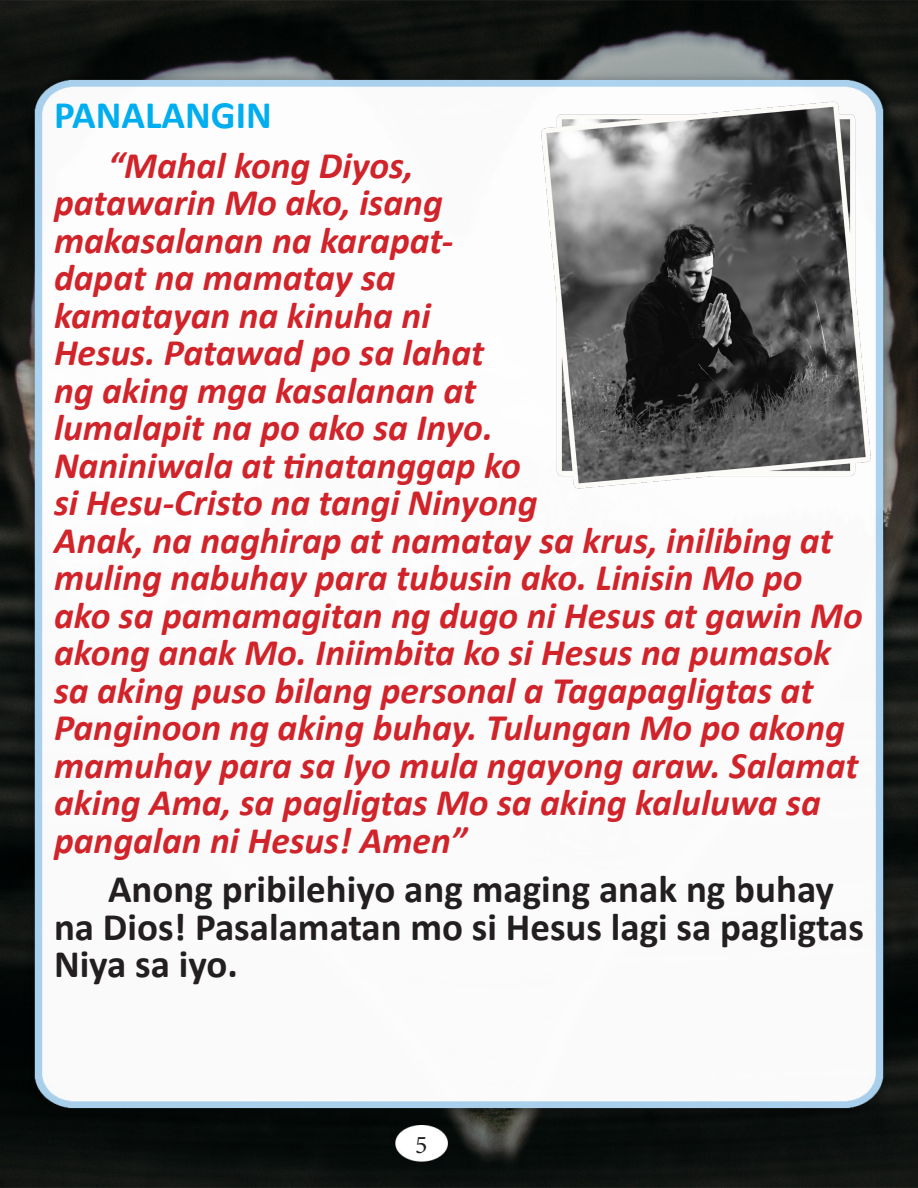
<style>
.page{position:relative;width:918px;height:1188px;background:#fff}
.page>*{position:absolute;margin:0;border:0;box-sizing:border-box;transform-origin:0 0}
.t1{font:700 39px/37.5px "Calibri";color:#231f20}
.t2{font:700 39px "Calibri";color:#00aeef}
.t3{font:italic 700 37.5px/37.5px "Calibri";color:#d1232a}
.t4{font:25.5px "Minion Pro";color:#231f20}
</style>
<div class="page">
<img style="left:0;top:0;width:918px;height:1188px">
<img style="left:538px;top:99px;width:337px;height:392px">
<p class="t2" style="left:54px;top:88px;width:219px">PANALANGIN</p>
<p class="t3" style="left:54px;top:145px;width:810px;text-indent:54px">“Mahal kong Diyos,<br>patawarin Mo ako, isang<br>makasalanan na karapat-<br>dapat na mamatay sa<br>kamatayan na kinuha ni<br>Hesus. Patawad po sa lahat<br>ng aking mga kasalanan at<br>lumalapit na po ako sa Inyo.<br>Naniniwala at tinatanggap ko<br>si Hesu-Cristo na tangi Ninyong<br>Anak, na naghirap at namatay sa krus, inilibing at muling nabuhay para tubusin ako. Linisin Mo po ako sa pamamagitan ng dugo ni Hesus at gawin Mo akong anak Mo. Iniimbita ko si Hesus na pumasok sa aking puso bilang personal a Tagapagligtas at Panginoon ng aking buhay. Tulungan Mo po akong mamuhay para sa Iyo mula ngayong araw. Salamat aking Ama, sa pagligtas Mo sa aking kaluluwa sa pangalan ni Hesus! Amen”</p>
<p class="t1" style="left:54px;top:870px;width:812px;text-indent:54px">Anong pribilehiyo ang maging anak ng buhay na Dios! Pasalamatan mo si Hesus lagi sa pagligtas<br>Niya sa iyo.</p>
<p class="t4" style="left:415px;top:1127px;width:14px">5</p>
</div>
